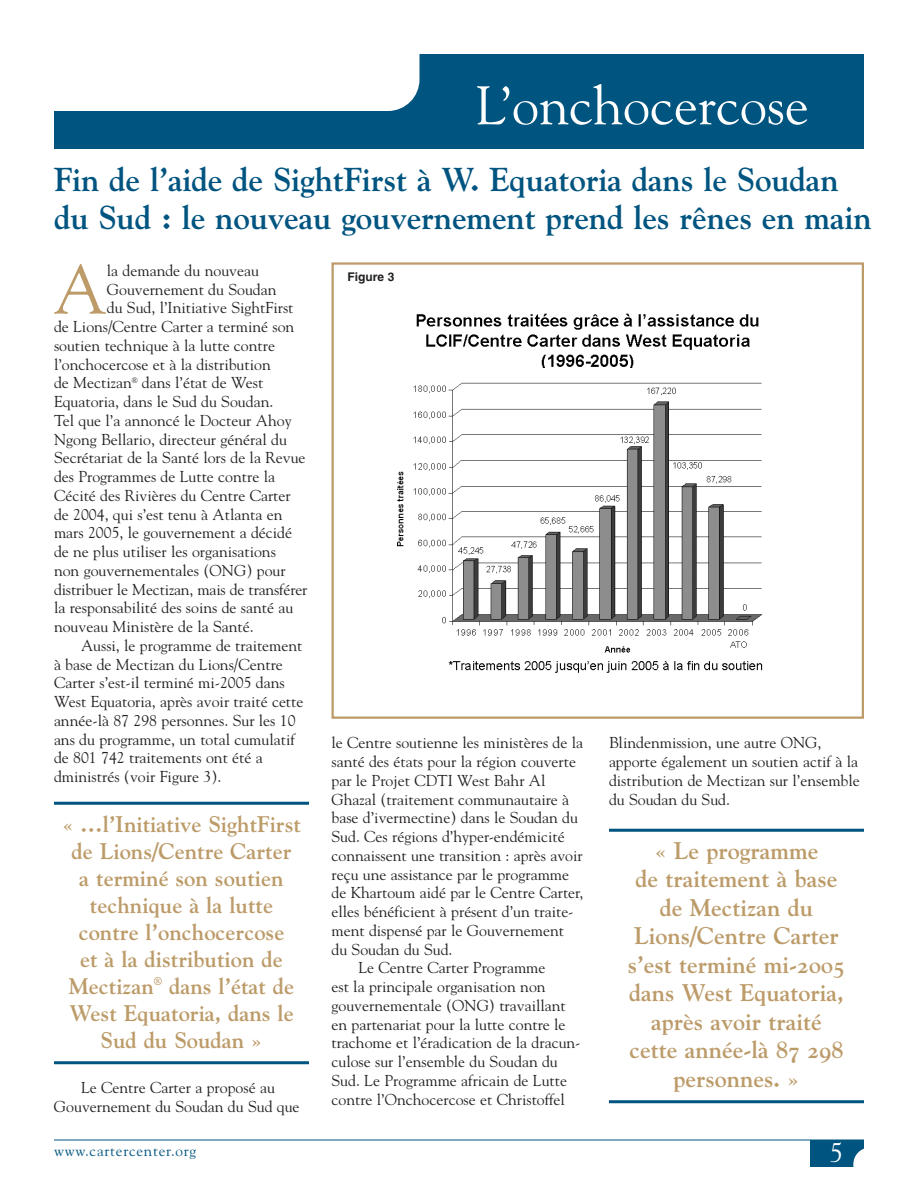
<style>
.page{position:relative;width:918px;height:1188px;background:#fff}
.page>*{position:absolute;margin:0;border:0;box-sizing:border-box;transform-origin:0 0}
.t1{font:69px "Goudy";color:#bc9b69}
.t2{font:54px "Goudy";color:#fff}
.t3{font:33px/37.5px "Goudy Bold Os F";letter-spacing:-.005em;color:#005480}
.t4{font:27px "Goudy";color:#fff}
.t5{font:24px/28.5px "Goudy Bold Os F";color:#bc9b69;text-align:center}
.t6{font:22.5px/27px "Goudy Bold Os F";color:#bc9b69;text-align:center}
.t7{font:15.75px/18.8px "Goudy";color:#231f20}
.t8{font:15px "Goudy";letter-spacing:.05em;color:#005480}
.t9{font:700 12px "Helvetica";color:#231f20}
</style>
<div class="page">
<hr style="left:609px;top:829px;width:255px;height:3px;background:#005480">
<hr style="left:609px;top:1100px;width:255px;height:3px;background:#005480">
<div style="left:54px;top:54px;width:810px;height:94px;background:#005480"></div>
<div style="left:810px;top:1140px;width:54px;height:27px;background:#005480"></div>
<div style="left:853px;top:1147px;width:54px;height:34px;background:#fff;border-radius:17px"></div>
<hr style="left:54px;top:1140px;width:810px;height:1px;background:#005480">
<div style="left:54px;top:54px;width:365px;height:57px;background:#fff"></div>
<hr style="left:54px;top:802px;width:255px;height:3px;background:#005480">
<hr style="left:54px;top:1061px;width:255px;height:3px;background:#005480">
<div style="left:332px;top:262px;width:532px;height:457px;border:2px solid #bc9b69"></div>
<img style="left:397px;top:313px;width:366px;height:360px">
<div style="left:348px;top:272px;width:53px;height:53px;background:#fff"></div>
<h2 class="t2" style="left:476px;top:74px;width:334px">L’onchocercose</h2>
<h3 class="t3" style="left:54px;top:164px;width:819px">Fin de l’aide de SightFirst à W. Equatoria dans le Soudan du Sud : le nouveau gouvernement prend les rênes en main</h3>
<p class="t9" style="left:348px;top:272px;width:49px">Figure 3</p>
<h1 class="t1" style="left:53px;top:249px;width:55px">A</h1>
<p class="t7" style="left:107px;top:261px;width:154px">la demande du nouveau</p>
<p class="t7" style="left:107px;top:280px;width:171px">Gouvernement du Soudan</p>
<p class="t7" style="left:107px;top:299px;width:188px">du Sud, l’Initiative SightFirst</p>
<p class="t7" style="left:54px;top:317px;width:242px">de Lions/Centre Carter a terminé son</p>
<p class="t7" style="left:54px;top:336px;width:223px">soutien technique à la lutte contre</p>
<p class="t7" style="left:54px;top:355px;width:218px">l’onchocercose et à la distribution</p>
<p class="t7" style="left:54px;top:374px;width:211px">de Mectizan<sup>®</sup> dans l’état de West</p>
<p class="t7" style="left:54px;top:392px;width:221px">Equatoria, dans le Sud du Soudan.</p>
<p class="t7" style="left:54px;top:411px;width:239px">Tel que l’a annoncé le Docteur Ahoy</p>
<p class="t7" style="left:54px;top:430px;width:234px">Ngong Bellario, directeur général du</p>
<p class="t7" style="left:54px;top:449px;width:253px">Secrétariat de la Santé lors de la Revue</p>
<p class="t7" style="left:54px;top:467px;width:223px">des Programmes de Lutte contre la</p>
<p class="t7" style="left:54px;top:486px;width:238px">Cécité des Rivières du Centre Carter</p>
<p class="t7" style="left:54px;top:505px;width:230px">de 2004, qui s’est tenu à Atlanta en</p>
<p class="t7" style="left:54px;top:524px;width:240px">mars 2005, le gouvernement a décidé</p>
<p class="t7" style="left:54px;top:542px;width:223px">de ne plus utiliser les organisations</p>
<p class="t7" style="left:54px;top:561px;width:233px">non gouvernementales (ONG) pour</p>
<p class="t7" style="left:54px;top:580px;width:255px">distribuer le Mectizan, mais de transférer</p>
<p class="t7" style="left:54px;top:599px;width:241px">la responsabilité des soins de santé au</p>
<p class="t7" style="left:54px;top:617px;width:201px">nouveau Ministère de la Santé.</p>
<p class="t7" style="left:81px;top:636px;width:223px">Aussi, le programme de traitement</p>
<p class="t7" style="left:54px;top:655px;width:230px">à base de Mectizan du Lions/Centre</p>
<p class="t7" style="left:54px;top:674px;width:232px">Carter s’est-il terminé mi-2005 dans</p>
<p class="t7" style="left:54px;top:692px;width:251px">West Equatoria, après avoir traité cette</p>
<p class="t7" style="left:54px;top:711px;width:243px">année-là 87 298 personnes. Sur les 10</p>
<p class="t7" style="left:54px;top:730px;width:242px">ans du programme, un total cumulatif</p>
<p class="t7" style="left:54px;top:749px;width:210px">de 801 742 traitements ont été a</p>
<p class="t7" style="left:54px;top:767px;width:169px">dministrés (voir Figure 3).</p>
<h3 class="t6" style="left:62px;top:812px;width:240px">« …l’Initiative SightFirst de Lions/Centre Carter<br>a terminé son soutien technique à la lutte contre l’onchocercose<br>et à la distribution de<br>Mectizan<sup>®</sup> dans l’état de<br>West Equatoria, dans le<br>Sud du Soudan »</h3>
<p class="t7" style="left:54px;top:1079px;width:247px;text-align:center">Le Centre Carter a proposé au<br>Gouvernement du Soudan du Sud que</p>
<p class="t7" style="left:609px;top:734px;width:252px">Blindenmission, une autre ONG, apporte également un soutien actif à la distribution de Mectizan sur l’ensemble du Soudan du Sud.</p>
<h3 class="t5" style="left:628px;top:838px;width:219px">« Le programme<br>de traitement à base de Mectizan du<br>Lions/Centre Carter s’est terminé mi-2005 dans West Equatoria, après avoir traité cette année-là 87 298 personnes. »</h3>
<p class="t7" style="left:331px;top:734px;width:253px">le Centre soutienne les ministères de la</p>
<p class="t7" style="left:331px;top:752px;width:246px">santé des états pour la région couverte</p>
<p class="t7" style="left:331px;top:771px;width:216px">par le Projet CDTI West Bahr Al</p>
<p class="t7" style="left:331px;top:790px;width:239px">Ghazal (traitement communautaire à</p>
<p class="t7" style="left:331px;top:809px;width:248px">base d’ivermectine) dans le Soudan du</p>
<p class="t7" style="left:331px;top:827px;width:235px">Sud. Ces régions d’hyper-endémicité</p>
<p class="t7" style="left:331px;top:846px;width:253px">connaissent une transition : après avoir</p>
<p class="t7" style="left:331px;top:865px;width:239px">reçu une assistance par le programme</p>
<p class="t7" style="left:331px;top:884px;width:254px">de Khartoum aidé par le Centre Carter,</p>
<p class="t7" style="left:331px;top:902px;width:244px">elles bénéficient à présent d’un traite-</p>
<p class="t7" style="left:331px;top:921px;width:234px">ment dispensé par le Gouvernement</p>
<p class="t7" style="left:331px;top:940px;width:123px">du Soudan du Sud.</p>
<p class="t7" style="left:358px;top:959px;width:189px">Le Centre Carter Programme</p>
<p class="t7" style="left:331px;top:977px;width:216px">est la principale organisation non</p>
<p class="t7" style="left:331px;top:996px;width:236px">gouvernementale (ONG) travaillant</p>
<p class="t7" style="left:331px;top:1015px;width:236px">en partenariat pour la lutte contre le</p>
<p class="t7" style="left:331px;top:1034px;width:251px">trachome et l’éradication de la dracun-</p>
<p class="t7" style="left:331px;top:1052px;width:228px">culose sur l’ensemble du Soudan du</p>
<p class="t7" style="left:331px;top:1071px;width:237px">Sud. Le Programme africain de Lutte</p>
<p class="t7" style="left:331px;top:1090px;width:235px">contre l’Onchocercose et Christoffel</p>
<p class="t8" style="left:54px;top:1142px;width:144px">www.cartercenter.org</p>
<h3 class="t4" style="left:830px;top:1137px;width:15px">5</h3>
</div>
